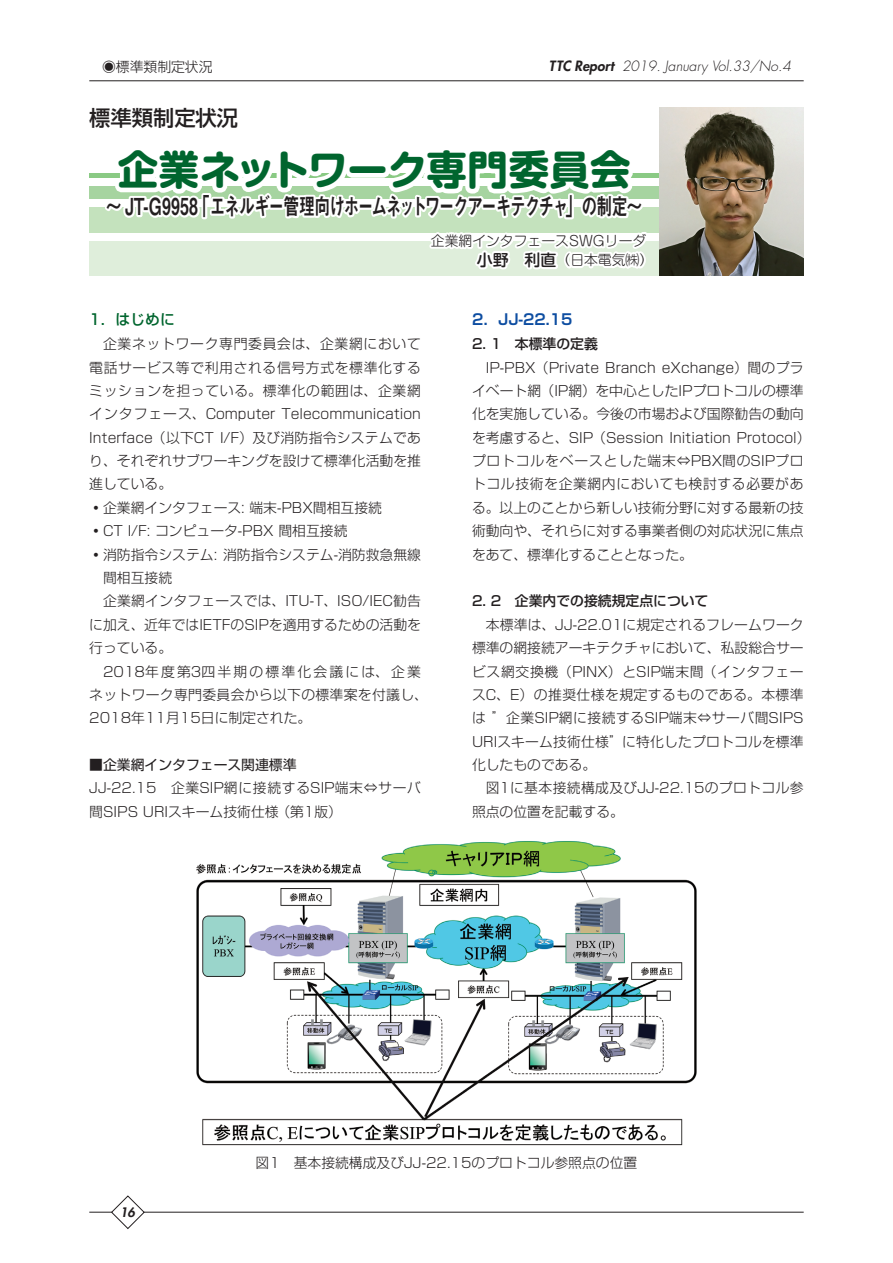
<style>
.page{position:relative;width:893px;height:1263px;background:#fff}
.page>*{position:absolute;margin:0;border:0;box-sizing:border-box;transform-origin:0 0}
.t1{font:700 40.35px "Shin M Go Pro";letter-spacing:-.005em;color:#00652e}
.t2{font:23.4px "Midashi Go Pro MB31";letter-spacing:-.09em;color:#231f20;scale:.68 1}
.t3{font:500 21.3px "Shin Go Pro";color:#231f20}
.t4{font:700 14.85px "Shin Go Pro De";color:#0d4da1}
.t5{font:500 14.85px "Shin Go Pro";color:#00652e}
.t6{font:300 13.8px/23.4px "Shin Go Pro";color:#231f20}
.t7{font:300 13.8px "Shin Go Pro";letter-spacing:.05em;color:#231f20}
.t8{font:italic 300 13.8px "Futura Std";color:#231f20}
.t9{font:500 13.8px "Shin Go Pro";color:#231f20}
.t10{font:300 13.8px/19.2px "Shin M Go Pro";color:#231f20}
.t11{font:300 13.8px "Shin Go Pro";letter-spacing:.025em;color:#231f20}
.t12{font:300 13.8px "Shin Go Pro";letter-spacing:.045em;color:#231f20}
.t13{font:300 13.8px "Shin Go Pro";letter-spacing:.155em;color:#231f20}
.t14{font:13.8px "Shin Go Pro";color:#231f20}
.t15{font:italic 800 12.75px "Futura Std";color:#231f20}
.s1{font-weight:800}
.s2{font-weight:500;font-size:15.9px}
.s3{font-weight:700}
</style>
<div class="page">
<hr style="left:89px;top:1212px;width:715px;height:1px;background:#231f20">
<hr style="left:89px;top:81px;width:715px;height:1px;background:#231f20">
<svg style="left:111px;top:1195px;width:34px;height:34px"></svg>
<div style="left:89px;top:241px;width:715px;height:34px;background:#dfeedb"></div>
<div style="left:89px;top:207px;width:715px;height:26px;background:#c4e2bd"></div>
<div style="left:89px;top:186px;width:715px;height:13px;background:#a6d4a0"></div>
<div style="left:89px;top:173px;width:715px;height:5px;background:#8aca84"></div>
<svg style="left:102px;top:173px;width:548px;height:103px"></svg>
<img style="left:659px;top:107px;width:145px;height:168px">
<img style="left:196px;top:841px;width:501px;height:305px">
<p class="t6" style="left:102px;top:53px;width:112px">◉標準類制定状況</p>
<h3 class="t3" style="left:89px;top:100px;width:150px">標準類制定状況</h3>
<p class="t8" style="left:549px;top:58px;width:244px"><span class="s1">TTC Report</span> 2019. January Vol.33/No.4</p>
<h1 class="t1" style="left:118px;top:137px;width:514px">企業ネットワーク専門委員会</h1>
<h2 class="t2" style="left:106px;top:188px;width:790px">～ JT-G9958「エネルギー管理向けホームネットワークアーキテクチャ」の制定～</h2>
<p class="t10" style="left:477px;top:230px;width:178px;text-indent:-46px">企業網インタフェースSWGリーダ<span class="s2">小野　利直</span>（日本電気㈱）</p>
<p class="t5" style="left:89px;top:307px;width:87px">1．はじめに</p>
<p class="t7" style="left:103px;top:333px;width:319px">企業ネットワーク専門委員会は、企業網において</p>
<p class="t12" style="left:89px;top:356px;width:333px">電話サービス等で利用される信号方式を標準化する</p>
<p class="t7" style="left:89px;top:379px;width:333px">ミッションを担っている。標準化の範囲は、企業網</p>
<p class="t6" style="left:89px;top:401px;width:333px">インタフェース、Computer Telecommunication</p>
<p class="t6" style="left:89px;top:424px;width:333px">Interface （以下CT I/F）及び消防指令システムであ</p>
<p class="t6" style="left:89px;top:447px;width:333px">り、それぞれサブワーキングを設けて標準化活動を推</p>
<p class="t6" style="left:89px;top:471px;width:84px">進している。</p>
<p class="t6" style="left:89px;top:494px;width:294px"><span class="s3">・</span>企業網インタフェース: 端末-PBX間相互接続</p>
<p class="t6" style="left:89px;top:518px;width:260px"><span class="s3">・</span>CT I/F: コンピュータ-PBX 間相互接続</p>
<p class="t6" style="left:89px;top:541px;width:333px"><span class="s3">・</span>消防指令システム: 消防指令システム-消防救急無線</p>
<p class="t6" style="left:103px;top:564px;width:71px">間相互接続</p>
<p class="t6" style="left:103px;top:588px;width:319px">企業網インタフェースでは、ITU-T、ISO/IEC勧告</p>
<p class="t6" style="left:89px;top:611px;width:333px">に加え、近年ではIETFのSIPを適用するための活動を</p>
<p class="t6" style="left:89px;top:634px;width:84px">行っている。</p>
<p class="t13" style="left:103px;top:660px;width:319px">2018年度第3四半期の標準化会議には、企業</p>
<p class="t11" style="left:89px;top:683px;width:340px">ネットワーク専門委員会から以下の標準案を付議し、</p>
<p class="t6" style="left:89px;top:705px;width:224px">2018年11月15日に制定された。</p>
<p class="t14" style="left:89px;top:753px;width:209px">■企業網インタフェース関連標準</p>
<p class="t6" style="left:89px;top:775px;width:333px">JJ-22.15　企業SIP網に接続するSIP端末⇔サーバ間SIPS URIスキーム技術仕様 （第1版）</p>
<p class="t4" style="left:472px;top:307px;width:102px">2．JJ-22.15</p>
<p class="t9" style="left:472px;top:333px;width:127px">2. 1　本標準の定義</p>
<p class="t6" style="left:472px;top:354px;width:340px;text-indent:14px">IP-PBX （Private Branch eXchange）間のプライベート網 （IP網）を中心としたIPプロトコルの標準化を実施している。今後の市場および国際勧告の動向を考慮すると、SIP （Session Initiation Protocol）プロトコルをベースとした端末⇔PBX間のSIPプロトコル技術を企業網内においても検討する必要がある。以上のことから新しい技術分野に対する最新の技術動向や、それらに対する事業者側の対応状況に焦点をあて、標準化することとなった。</p>
<p class="t9" style="left:472px;top:590px;width:238px">2. 2　企業内での接続規定点について</p>
<p class="t6" style="left:472px;top:611px;width:333px;text-align:justify;text-indent:14px">本標準は、JJ-22.01に規定されるフレームワーク標準の網接続アーキテクチャにおいて、私設総合サービス網交換機（PINX）とSIP端末間 （インタフェースC、E）の推奨仕様を規定するものである。本標準は ”企業SIP網に接続するSIP端末⇔サーバ間SIPS URIスキーム技術仕様”に特化したプロトコルを標準化したものである。</p>
<p class="t6" style="left:472px;top:775px;width:333px;text-indent:14px">図1に基本接続構成及びJJ-22.15のプロトコル参照点の位置を記載する。</p>
<p class="t15" style="left:120px;top:1204px;width:16px">16</p>
<p class="t6" style="left:256px;top:1149px;width:383px">図1　基本接続構成及びJJ-22.15のプロトコル参照点の位置</p>
</div>
